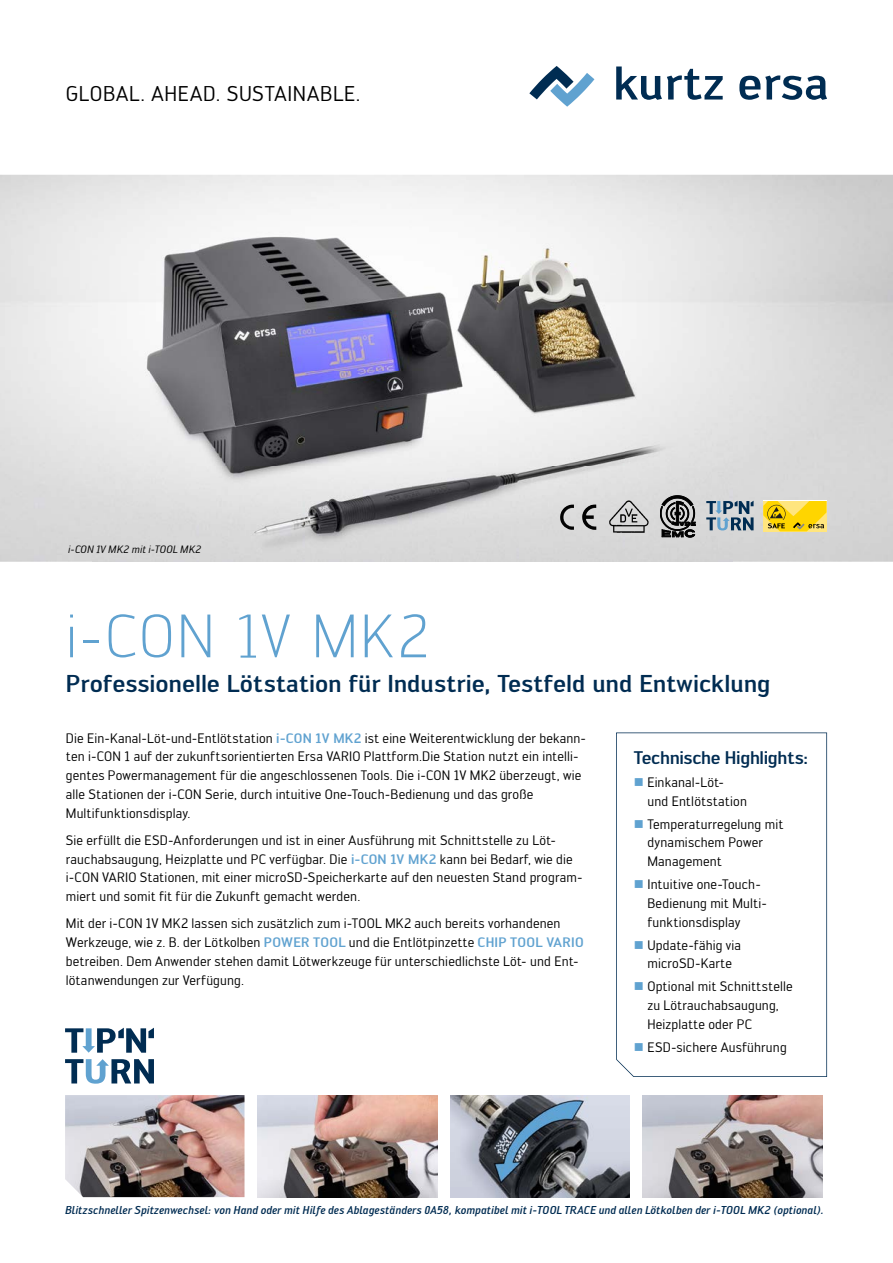
<style>
.page{position:relative;width:893px;height:1263px;background:#fff}
.page>*{position:absolute;margin:0;border:0;box-sizing:border-box;transform-origin:0 0}
.t1{font:300 60px "Engel";letter-spacing:.04em;color:#60a2d0}
.t2{font:500 24px "Engel";letter-spacing:-.005em;color:#002c52}
.t3{font:21px "Engel";letter-spacing:.035em;color:#000}
.t4{font:500 18px "Engel";letter-spacing:-.02em;color:#002c52}
.t5{font:13.5px/18.8px "Engel";letter-spacing:.01em;color:#000}
.t6{font:italic 500 11.25px "Engel";color:#002c52}
.t7{font:italic 10.5px "Engel";letter-spacing:.015em;color:#000}
.s1{font-weight:500;color:#60a2d0}
.s2{color:#60a2d0}
</style>
<div class="page">
<svg style="left:616px;top:67px;width:107px;height:33px"></svg>
<svg style="left:739px;top:75px;width:88px;height:25px"></svg>
<svg style="left:529px;top:66px;width:65px;height:41px"></svg>
<img style="left:93px;top:180px;width:639px;height:382px">
<img style="left:65px;top:1095px;width:179px;height:102px">
<img style="left:258px;top:1095px;width:179px;height:102px">
<img style="left:450px;top:1095px;width:179px;height:102px">
<img style="left:643px;top:1095px;width:179px;height:102px">
<svg style="left:65px;top:1028px;width:89px;height:25px"></svg>
<svg style="left:65px;top:1059px;width:89px;height:25px"></svg>
<svg style="left:763px;top:501px;width:64px;height:31px"></svg>
<svg style="left:763px;top:501px;width:63px;height:30px;background:#e8c724"></svg>
<svg style="left:660px;top:495px;width:36px;height:43px;background:#6b6b6b"></svg>
<svg style="left:706px;top:501px;width:48px;height:29px"></svg>
<img style="left:560px;top:504px;width:36px;height:26px">
<img style="left:609px;top:499px;width:40px;height:35px">
<svg style="left:616px;top:732px;width:211px;height:345px"></svg>
<h3 class="t3" style="left:66px;top:82px;width:296px">GLOBAL. AHEAD. SUSTAINABLE.</h3>
<p class="t7" style="left:68px;top:543px;width:135px">i-CON 1V MK2 mit i-TOOL MK2</p>
<h1 class="t1" style="left:66px;top:602px;width:364px">i-CON 1V MK2</h1>
<h2 class="t2" style="left:66px;top:669px;width:706px">Professionelle Lötstation für Industrie, Testfeld und Entwicklung</h2>
<p class="t5" style="left:66px;top:728px;width:522px">Die Ein-Kanal-Löt-und-Entlötstation <span class="s1">i-CON 1V MK2</span> ist eine Weiterentwicklung der bekann&shy;ten i-CON 1 auf der zukunftsorientierten Ersa VARIO Plattform.Die Station nutzt ein intelli&shy;gentes Powermanagement für die angeschlossenen Tools. Die i-CON 1V MK2 überzeugt, wie alle Stationen der i-CON Serie, durch intuitive One-Touch-Bedienung und das große Multifunktionsdisplay.</p>
<p class="t5" style="left:66px;top:831px;width:518px">Sie erfüllt die ESD-Anforderungen und ist in einer Ausführung mit Schnittstelle zu Löt&shy;rauchabsaugung, Heizplatte und PC verfügbar. Die <span class="s1">i-CON 1V MK2</span> kann bei Bedarf, wie die i-CON VARIO Stationen, mit einer microSD-Speicherkarte auf den neuesten Stand program&shy;miert und somit fit für die Zukunft gemacht werden.</p>
<p class="t5" style="left:66px;top:914px;width:519px">Mit der i-CON 1V MK2 lassen sich zusätzlich zum i-TOOL MK2 auch bereits vorhandenen Werkzeuge, wie z. B. der Lötkolben <span class="s1">POWER TOOL</span> und die Entlötpinzette <span class="s1">CHIP TOOL VARIO </span>betreiben. Dem Anwender stehen damit Lötwerkzeuge für unterschiedlichste Löt- und Ent&shy;lötanwendungen zur Verfügung.</p>
<h3 class="t4" style="left:634px;top:747px;width:176px">Technische Highlights:</h3>
<p class="t5" style="left:647px;top:773px;width:101px;text-indent:-13px"><span class="s2">■</span> Einkanal-Löt&shy;und Entlötstation</p>
<p class="t5" style="left:647px;top:814px;width:137px;text-indent:-13px"><span class="s2">■</span> Temperaturregelung mit dynamischem Power<br>Management</p>
<p class="t5" style="left:647px;top:875px;width:121px;text-indent:-13px"><span class="s2">■</span> Intuitive one-Touch-<br>Bedienung mit Multi&shy;funktionsdisplay</p>
<p class="t5" style="left:634px;top:935px;width:109px;text-align:center"><span class="s2">■</span> Update-fähig via microSD-Karte</p>
<p class="t5" style="left:647px;top:977px;width:147px;text-indent:-13px"><span class="s2">■</span> Optional mit Schnittstelle zu Lötrauchabsaugung,<br>Heizplatte oder PC</p>
<p class="t5" style="left:634px;top:1038px;width:154px"><span class="s2">■</span> ESD-sichere Ausführung</p>
<p class="t6" style="left:65px;top:1204px;width:760px">Blitzschneller Spitzenwechsel: von Hand oder mit Hilfe des Ablageständers 0A58, kompatibel mit i-TOOL TRACE und allen Lötkolben der i-TOOL MK2 (optional).</p>
</div>
